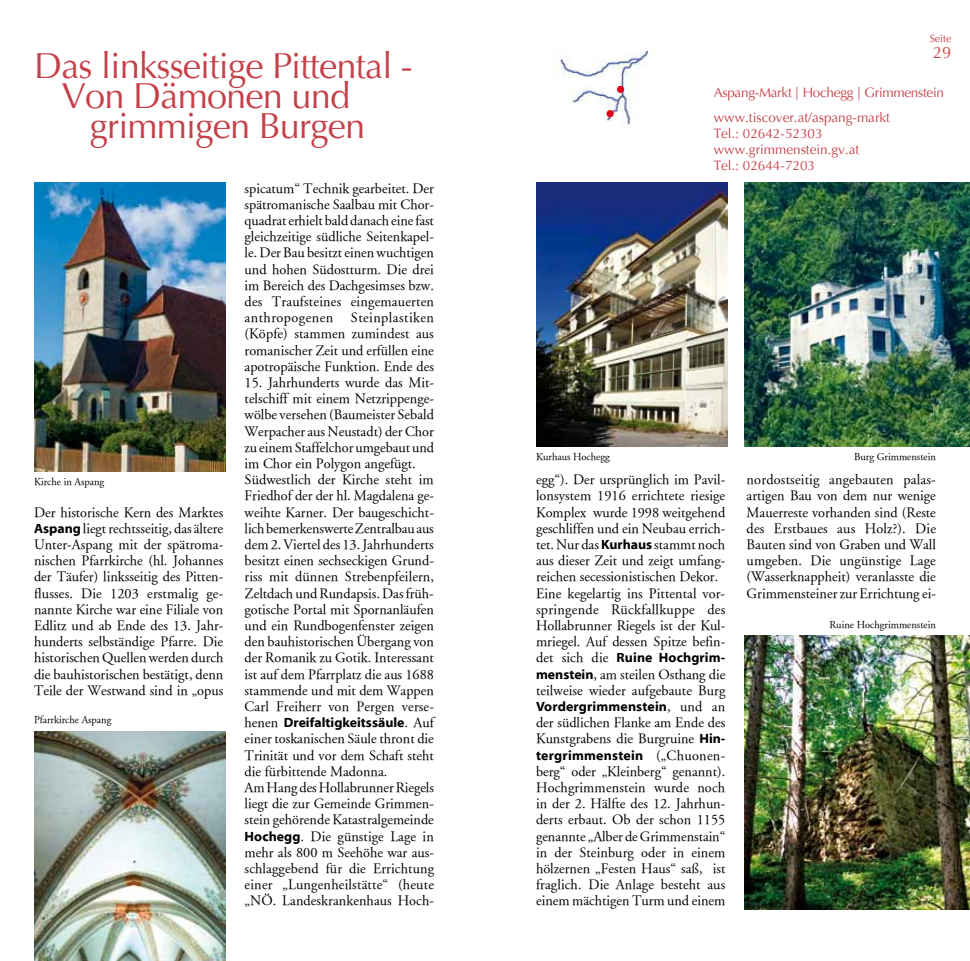
<style>
.page{position:relative;width:970px;height:961px;background:#fff}
.page>*{position:absolute;margin:0;border:0;box-sizing:border-box;transform-origin:0 0}
.t1{font:36px/30px "Optima";letter-spacing:-.02em;color:#c5414a}
.t2{font:16.5px "Optima";color:#c5414a}
.t3{font:14.25px/16.2px "Adobe Garamond";color:#000}
.t4{font:700 13.5px "Myriad Web Pro";letter-spacing:.01em;color:#000}
.t5{font:13.5px/16.2px "Optima";color:#c5414a}
.t6{font:13.5px "Optima";letter-spacing:-.02em;color:#c5414a}
.t7{font:10.5px "Adobe Garamond";color:#000}
.t8{font:10.5px "Optima";color:#c5414a}
.s1{font-family:"Adobe Garamond";font-weight:400;font-size:14.25px}
.s2{font-family:"Myriad Web Pro";font-weight:700;font-size:13.5px}
</style>
<div class="page">
<img style="left:34px;top:732px;width:191px;height:229px">
<img style="left:34px;top:183px;width:191px;height:288px">
<img style="left:553px;top:52px;width:103px;height:73px">
<img style="left:744px;top:636px;width:225px;height:274px">
<img style="left:744px;top:183px;width:225px;height:264px">
<img style="left:536px;top:183px;width:191px;height:264px">
<div style="left:606px;top:110px;width:7px;height:7px;background:#e2001a;border-radius:50%"></div>
<div style="left:617px;top:86px;width:7px;height:7px;background:#e2001a;border-radius:50%"></div>
<h1 class="t1" style="left:62px;top:52px;width:352px;text-indent:-28px">Das linksseitige Pittental -<br>Von Dämonen und</h1>
<h1 class="t1" style="left:90px;top:112px;width:277px">grimmigen Burgen</h1>
<p class="t8" style="left:929px;top:32px;width:23px">Seite</p>
<p class="t2" style="left:932px;top:42px;width:20px">29</p>
<p class="t6" style="left:713px;top:84px;width:232px">Aspang-Markt | Hochegg | Grimmenstein</p>
<p class="t5" style="left:713px;top:109px;width:178px">www.tiscover.at/aspang-markt<br>Tel.: 02642-52303 www.grimmenstein.gv.at<br>Tel.: 02644-7203</p>
<p class="t3" style="left:244px;top:180px;width:191px;text-align:justify">spicatum“ Technik gearbeitet. Der spätromanische Saalbau mit Chor&shy;quadrat erhielt bald danach eine fast gleichzeitige südliche Seitenkapel&shy;le. Der Bau besitzt einen wuchtigen und hohen Südostturm. Die drei im Bereich des Dachgesimses bzw. des Traufsteines eingemauerten anthropogenen Steinplastiken (Köpfe) stammen zumindest aus romanischer Zeit und erfüllen eine apotropäische Funktion. Ende des</p>
<p class="t3" style="left:244px;top:375px;width:191px">15. Jahrhunderts wurde das Mit&shy;telschiff mit einem Netzrippenge&shy;wölbe versehen (Baumeister Sebald Werpacher aus Neustadt) der Chor zu einem Staffelchor umgebaut und im Chor ein Polygon angefügt.<br>Südwestlich der Kirche steht im Friedhof der der hl. Magdalena ge&shy;weihte Karner. Der baugeschicht&shy;lich bemerkenswerte Zentralbau aus dem 2. Viertel des 13. Jahrhunderts besitzt einen sechseckigen Grund&shy;riss mit dünnen Strebenpfeilern, Zeltdach und Rundapsis. Das früh&shy;gotische Portal mit Spornanläufen und ein Rundbogenfenster zeigen den bauhistorischen Übergang von der Romanik zu Gotik. Interessant ist auf dem Pfarrplatz die aus 1688 stammende und mit dem Wappen Carl Freiherr von Pergen verse-</p>
<p class="t4" style="left:244px;top:715px;width:191px"><span class="s1">henen</span> Dreifaltigkeitssäule<span class="s1">. Auf</span></p>
<p class="t3" style="left:244px;top:731px;width:191px">einer toskanischen Säule thront die<br>Trinität und vor dem Schaft steht die fürbittende Madonna.<br>Am Hang des Hollabrunner Riegels liegt die zur Gemeinde Grimmen&shy;stein gehörende Katastralgemeinde<br><span class="s2">Hochegg</span>. Die günstige Lage in mehr als 800 m Seehöhe war aus&shy;schlaggebend für die Errichtung einer „Lungenheilstätte“ (heute „NÖ. Landeskrankenhaus Hoch-</p>
<p class="t7" style="left:536px;top:451px;width:75px">Kurhaus Hochegg</p>
<p class="t7" style="left:854px;top:451px;width:83px">Burg Grimmenstein</p>
<p class="t7" style="left:34px;top:476px;width:72px">Kirche in Aspang</p>
<p class="t3" style="left:536px;top:472px;width:191px">egg“). Der ursprünglich im Pavil&shy;lonsystem 1916 errichtete riesige Komplex wurde 1998 weitgehend geschliffen und ein Neubau errich&shy;tet. Nur das <span class="s2">Kurhaus</span> stammt noch aus dieser Zeit und zeigt umfang&shy;reichen secessionistischen Dekor.<br>Eine kegelartig ins Pittental vor&shy;springende Rückfallkuppe des Hollabrunner Riegels ist der Kul&shy;mriegel. Auf dessen Spitze befin-</p>
<p class="t4" style="left:536px;top:650px;width:191px"><span class="s1">det sich die</span> Ruine Hochgrim-</p>
<p class="t3" style="left:536px;top:666px;width:191px"><span class="s2">menstein</span>, am steilen Osthang die teilweise wieder aufgebaute Burg</p>
<p class="t4" style="left:536px;top:699px;width:191px">Vordergrimmenstein<span class="s1">, und an</span></p>
<p class="t3" style="left:536px;top:715px;width:191px">der südlichen Flanke am Ende des<br>Kunstgrabens die Burgruine <span class="s2">Hin-</span></p>
<p class="t4" style="left:536px;top:748px;width:191px">tergrimmenstein <span class="s1">(„Chuonen-</span></p>
<p class="t3" style="left:536px;top:763px;width:191px;text-align:justify">berg“ oder „Kleinberg“ genannt).<br>Hochgrimmenstein wurde noch in der 2. Hälfte des 12. Jahrhun&shy;derts erbaut. Ob der schon 1155 genannte „Alber de Grimmenstain“ in der Steinburg oder in einem hölzernen „Festen Haus“ saß, ist fraglich. Die Anlage besteht aus einem mächtigen Turm und einem</p>
<p class="t3" style="left:746px;top:472px;width:191px;text-align:justify">nordostseitig angebauten palas&shy;artigen Bau von dem nur wenige Mauerreste vorhanden sind (Reste des Erstbaues aus Holz?). Die Bauten sind von Graben und Wall umgeben. Die ungünstige Lage (Wasserknappheit) veranlasste die Grimmensteiner zur Errichtung ei-</p>
<p class="t3" style="left:34px;top:504px;width:191px;text-align:justify">Der historische Kern des Marktes <span class="s2">Aspang</span> liegt rechtsseitig, das ältere Unter-Aspang mit der spätroma&shy;nischen Pfarrkirche (hl. Johannes der Täufer) linksseitig des Pitten&shy;flusses. Die 1203 erstmalig ge&shy;nannte Kirche war eine Filiale von Edlitz und ab Ende des 13. Jahr&shy;hunderts selbständige Pfarre. Die historischen Quellen werden durch die bauhistorischen bestätigt, denn Teile der Westwand sind in „opus</p>
<p class="t7" style="left:829px;top:619px;width:108px">Ruine Hochgrimmenstein</p>
<p class="t7" style="left:34px;top:714px;width:79px">Pfarrkirche Aspang</p>
</div>
